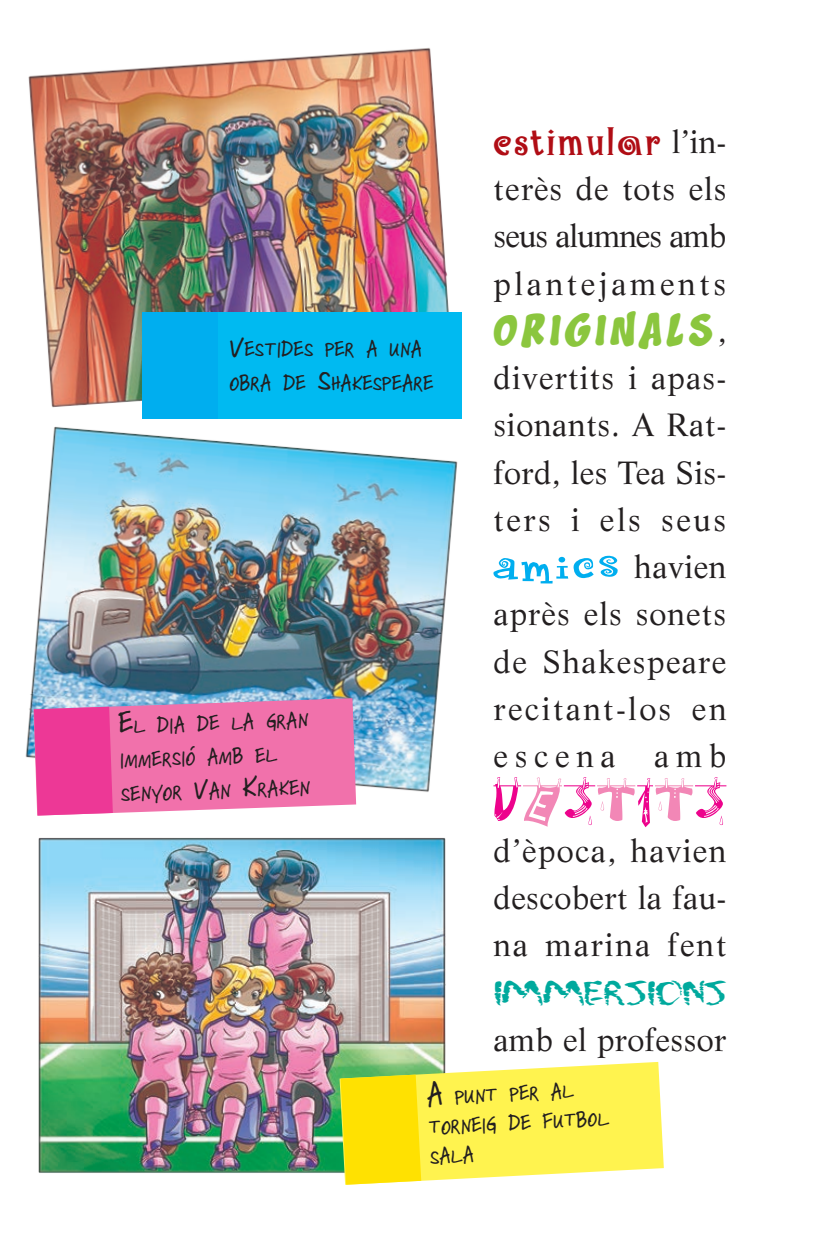
<style>
.page{position:relative;width:827px;height:1243px;background:#fff}
.page>*{position:absolute;margin:0;border:0;box-sizing:border-box;transform-origin:0 0}
.t1{font:700 45px "Mambo";letter-spacing:.045em;color:#b00d15}
.t2{font:40.5px "CC Splashdown";letter-spacing:.1em;color:#8bc63e;scale:1.08 1}
.t3{font:40.5px "Wash Me";color:#00a99d;scale:1.04 1}
.t4{font:31.5px/47.2px "Life";letter-spacing:.04em;color:#231f20;text-align:justify}
.t5{font:31.5px "Life";letter-spacing:.01em;color:#231f20}
.t6{font:22.05px/33.8px "Skippy Sharpie";color:#231f20}
.s1{font-size:31.5px}
.s2{font-family:"Life";font-weight:400;font-size:31.5px;color:#231f20}
.s3{font-family:"Life";font-size:31.5px;color:#231f20}
.s4{font-family:"Circus Dog";font-size:51.75px;color:#00aeef}
</style>
<div class="page">
<img style="left:28px;top:48px;width:421px;height:360px">
<img style="left:25px;top:426px;width:433px;height:379px">
<img style="left:38px;top:837px;width:408px;height:336px">
<svg style="left:493px;top:777px;width:233px;height:50px"></svg>
<div style="left:142px;top:312px;width:319px;height:107px;background:#00baf1"></div>
<div style="left:142px;top:312px;width:75px;height:107px;background:#00aeef"></div>
<svg style="left:33px;top:698px;width:323px;height:117px;background:#eb6fad"></svg>
<svg style="left:339px;top:1062px;width:324px;height:122px;background:#f5ec51"></svg>
<p class="t6" style="left:229px;top:331px;width:206px"><span class="s1">V</span>ESTIDES PER A UNA<br>OBRA DE <span class="s1">S</span>HAKESPEARE</p>
<p class="t6" style="left:118px;top:708px;width:191px;rotate:-2deg"><span class="s1">E</span>L DIA DE LA GRAN<br>IMMERSIÓ AMB EL<br>SENYOR <span class="s1">V</span>AN <span class="s1">K</span>RAKEN</p>
<h1 class="t1" style="left:493px;top:120px;width:234px">estimular <span class="s2">l’in-</span></h1>
<p class="t4" style="left:493px;top:165px;width:234px">terès de tots els seus alumnes amb plantejaments</p>
<p class="t2" style="left:493px;top:310px;width:217px">ORIGINALS<span class="s3">,</span></p>
<p class="t4" style="left:493px;top:354px;width:234px">divertits i apas&shy;sionants. A Rat&shy;ford, les Tea Sis&shy;ters i els seus <span class="s4">amics</span> havien après els sonets de Shakespeare re citant-los en escena amb</p>
<p class="t4" style="left:493px;top:826px;width:234px">d’època, havien descobert la fau&shy;na marina fent</p>
<p class="t3" style="left:493px;top:973px;width:225px">IMMERSIONS</p>
<p class="t5" style="left:493px;top:1020px;width:234px">amb el professor</p>
<p class="t6" style="left:426px;top:1082px;width:182px;line-height:29.2px;rotate:-3deg"><span class="s1">A</span> PUNT PER AL<br>TORNEIG DE FUTBOL<br>SALA</p>
</div>
